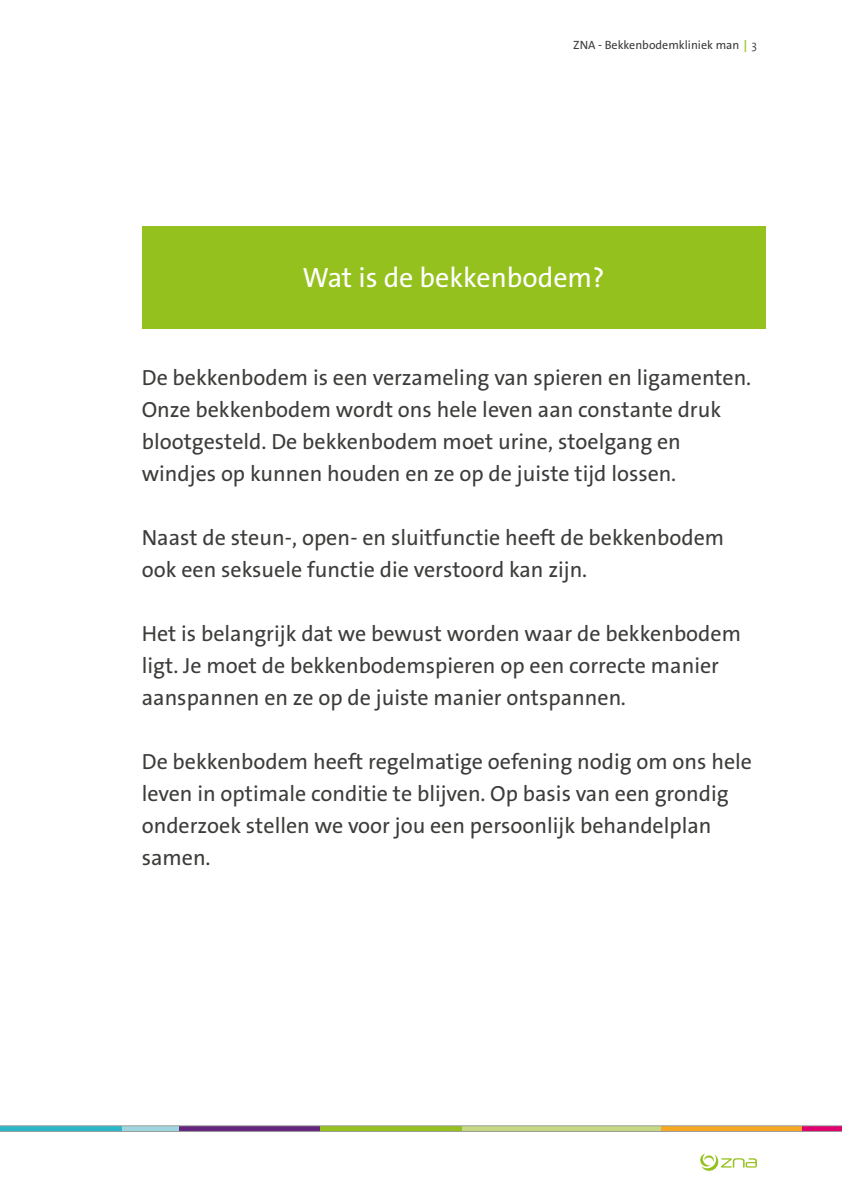
<style>
.page{position:relative;width:842px;height:1191px;background:#fff}
.page>*{position:absolute;margin:0;border:0;box-sizing:border-box;transform-origin:0 0}
.t1{font:28px "The Sans Os F";color:#fff}
.t2{font:22px/32px "The Sans Os F";color:#3c3c3b}
.t3{font:12px "The Sans Os F";color:#3c3c3b}
.s1{font-weight:700;color:#a2c73a}
.s2{font-weight:300}
</style>
<div class="page">
<svg style="left:0;top:1125px;width:842px;height:6px;background:#a1a27e"></svg>
<svg style="left:700px;top:1153px;width:57px;height:17px"></svg>
<div style="left:142px;top:227px;width:623px;height:102px;background:#95c11f"></div>
<p class="t3" style="left:573px;top:37px;width:185px">ZNA - Bekkenbodemkliniek man<span class="s1">↕</span><span class="s2">3</span></p>
<p class="t1" style="left:303px;top:259px;width:304px">Wat is de bekkenbodem?</p>
<p class="t2" style="left:142px;top:362px;width:611px">De bekkenbodem is een verzameling van spieren en ligamenten.<br>Onze bekkenbodem wordt ons hele leven aan constante druk blootgesteld. De bekkenbodem moet urine, stoelgang en windjes op kunnen houden en ze op de juiste tijd lossen.</p>
<p class="t2" style="left:142px;top:522px;width:584px">Naast de steun-, open- en sluitfunctie heeft de bekkenbodem ook een seksuele functie die verstoord kan zijn.</p>
<p class="t2" style="left:142px;top:618px;width:601px">Het is belangrijk dat we bewust worden waar de bekkenbodem ligt. Je moet de bekkenbodemspieren op een correcte manier aanspannen en ze op de juiste manier ontspannen.</p>
<p class="t2" style="left:142px;top:746px;width:612px">De bekkenbodem heeft regelmatige oefening nodig om ons hele leven in optimale conditie te blijven. Op basis van een grondig onderzoek stellen we voor jou een persoonlijk behandelplan samen.</p>
</div>
